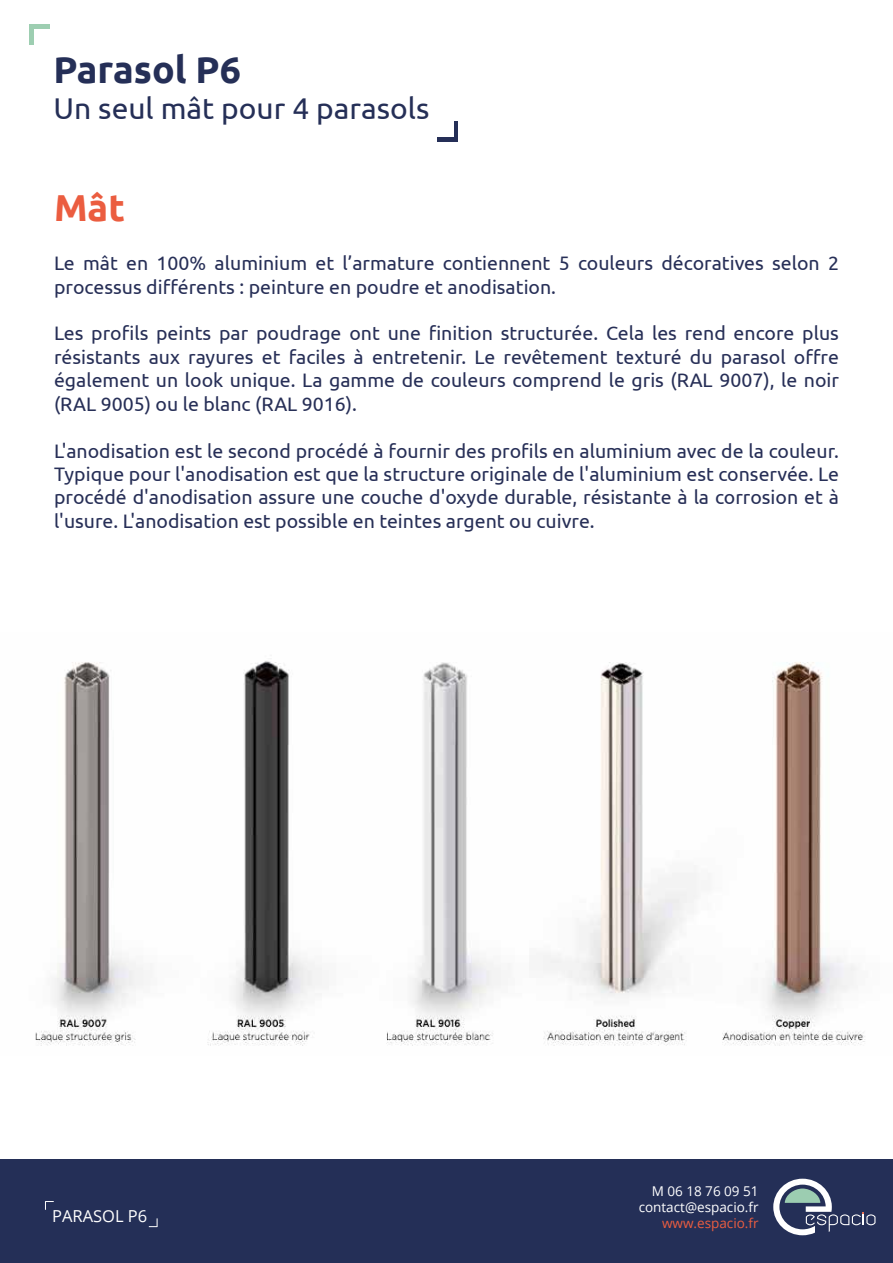
<style>
.page{position:relative;width:893px;height:1263px;background:#fff}
.page>*{position:absolute;margin:0;border:0;box-sizing:border-box;transform-origin:0 0}
.t1{font:700 37.5px "Ubuntu";color:#252f57}
.t2{font:700 37.5px "Ubuntu";color:#eb5d40}
.t3{font:30px "Ubuntu";color:#252f57}
.t4{font:19.5px/23.4px "Ubuntu";color:#272f57;text-align:justify}
.t5{font:16.5px "Open Sans";color:#fff}
.t6{font:13.5px/16.2px "Open Sans";color:#fff;text-align:right}
.t7{font:13.5px "Open Sans";color:#eb5d40}
</style>
<div class="page">
<div style="left:30px;top:25px;width:20px;height:20px;background:#9dceb1"></div>
<div style="left:34px;top:29px;width:18px;height:18px;background:#fff"></div>
<div style="left:438px;top:121px;width:20px;height:20px;background:#252f57"></div>
<div style="left:435px;top:119px;width:18px;height:18px;background:#fff"></div>
<div style="left:0;top:1160px;width:893px;height:103px;background:#242f57"></div>
<svg style="left:773px;top:1179px;width:102px;height:56px"></svg>
<svg style="left:45px;top:1201px;width:9px;height:9px"></svg>
<svg style="left:149px;top:1218px;width:9px;height:9px"></svg>
<img style="left:35px;top:661px;width:830px;height:385px">
<h1 class="t1" style="left:53px;top:47px;width:189px">Parasol P6</h1>
<h2 class="t3" style="left:53px;top:90px;width:377px">Un seul mât pour 4 parasols</h2>
<h1 class="t2" style="left:54px;top:185px;width:73px">Mât</h1>
<p class="t4" style="left:54px;top:251px;width:786px">Le mât en 100% aluminium et l’armature contiennent 5 couleurs décoratives selon 2 processus différents : peinture en poudre et anodisation.</p>
<p class="t4" style="left:54px;top:321px;width:786px">Les profils peints par poudrage ont une finition structurée. Cela les rend encore plus résistants aux rayures et faciles à entretenir. Le revêtement texturé du parasol offre également un look unique. La gamme de couleurs comprend le gris (RAL 9007), le noir (RAL 9005) ou le blanc (RAL 9016).</p>
<p class="t4" style="left:54px;top:438px;width:786px">L'anodisation est le second procédé à fournir des profils en aluminium avec de la couleur.<br>Typique pour l'anodisation est que la structure originale de l'aluminium est conservée. Le procédé d'anodisation assure une couche d'oxyde durable, résistante à la corrosion et à l'usure. L'anodisation est possible en teintes argent ou cuivre.</p>
<p class="t5" style="left:52px;top:1204px;width:97px">PARASOL P6</p>
<p class="t6" style="left:639px;top:1182px;width:121px">M 06 18 76 09 51 contact@espacio.fr</p>
<p class="t7" style="left:662px;top:1214px;width:98px">www.espacio.fr</p>
</div>
